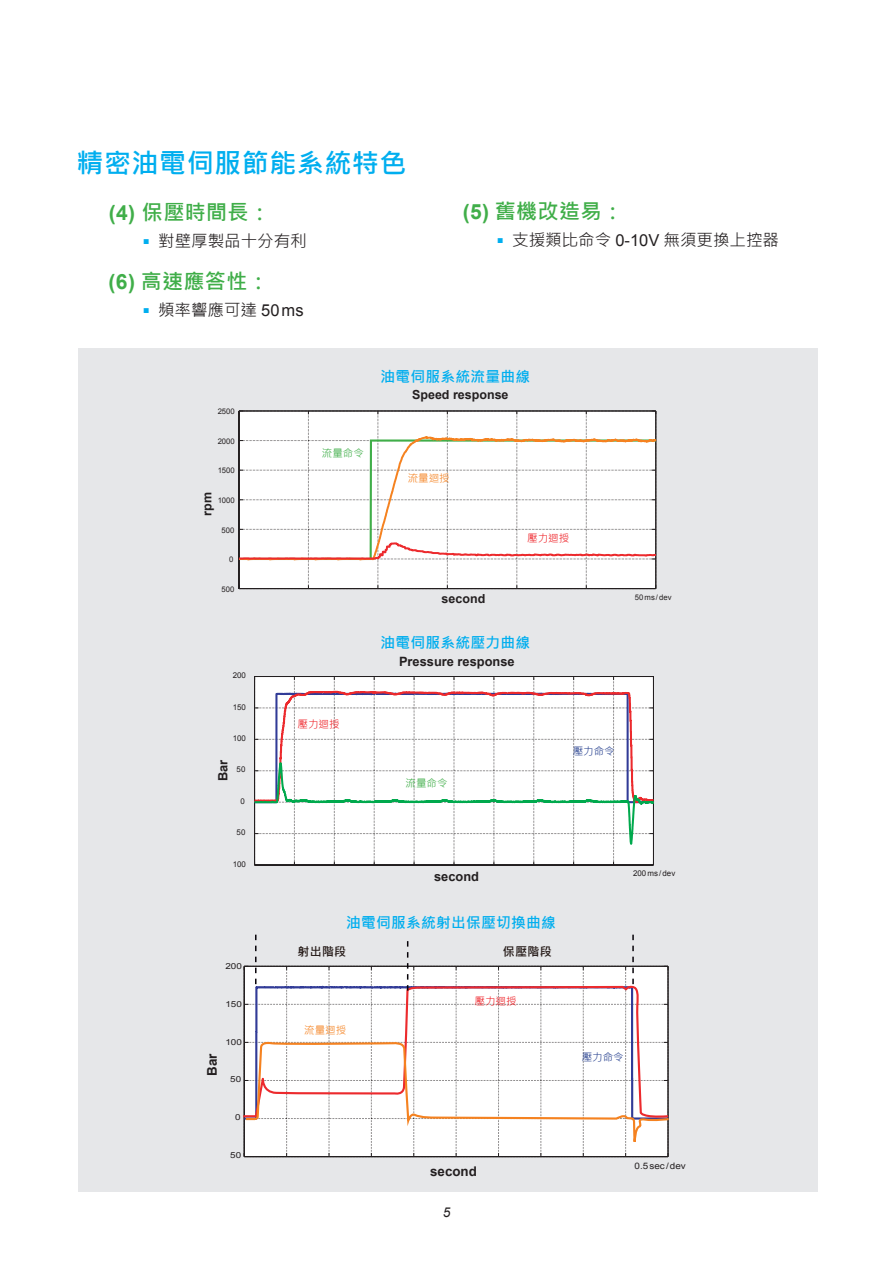
<style>
.page{position:relative;width:893px;height:1263px;background:#fff}
.page>*{position:absolute;margin:0;border:0;box-sizing:border-box;transform-origin:0 0}
.t1{font:700 27px "Microsoft Jheng Hei";letter-spacing:.02em;color:#00aeef}
.t2{font:700 21px "Microsoft Jheng Hei";letter-spacing:.02em;color:#40ae49}
.t3{font:16.5px "Microsoft Jheng Hei";color:#231f20}
.t4{font:700 14.7px "Microsoft Jheng Hei";letter-spacing:.02em;color:#00aeef}
.t5{font:italic 13.5px "Arial";color:#231f20}
.t6{font:700 13.35px "Arial";color:#231f20}
.t7{font:700 12.9px "Arial";color:#231f20}
.t8{font:700 12.45px "Arial";color:#231f20}
.t9{font:700 12px "Microsoft Jheng Hei";letter-spacing:.02em;color:#231815}
.t10{font:10.5px "Microsoft Jheng Hei";color:#ee1d23}
.t11{font:10.5px "Microsoft Jheng Hei";color:#f58220}
.t12{font:10.5px "Microsoft Jheng Hei";color:#40ae49}
.t13{font:10.5px "Microsoft Jheng Hei";color:#253f8e}
.t14{font:8.85px "Arial";color:#231f20;scale:1.11 1}
.t15{font:8.25px "Arial";color:#231f20;scale:1.19 1}
.t16{font:7.95px "Arial";color:#231f20}
.t17{font:7.65px "Arial";color:#231f20}
.s1{font-family:"Arial"}
</style>
<div class="page">
<div style="left:78px;top:348px;width:739px;height:844px;background:#e6e7e9"></div>
<svg style="left:238px;top:411px;width:419px;height:178px"></svg>
<svg style="left:254px;top:676px;width:401px;height:190px"></svg>
<svg style="left:244px;top:935px;width:425px;height:222px"></svg>
<h1 class="t1" style="left:77px;top:146px;width:331px">精密油電伺服節能系統特色</h1>
<p class="t2" style="left:109px;top:199px;width:163px"><span class="s1">(4)</span> 保壓時間長：</p>
<p class="t3" style="left:143px;top:231px;width:165px"><sup>■</sup> 對壁厚製品十分有利</p>
<p class="t2" style="left:109px;top:268px;width:162px"><span class="s1">(6)</span> 高速應答性：</p>
<p class="t3" style="left:143px;top:299px;width:162px"><sup>■</sup> 頻率響應可達 <span class="s1">50 ms</span></p>
<p class="t2" style="left:463px;top:198px;width:162px"><span class="s1">(5)</span> 舊機改造易：</p>
<p class="t3" style="left:497px;top:229px;width:283px"><sup>■</sup> 支援類比命令 <span class="s1">0-10V</span> 無須更換上控器</p>
<p class="t4" style="left:381px;top:367px;width:151px">油電伺服系統流量曲線</p>
<p class="t17" style="left:218px;top:407px;width:19px">2500</p>
<p class="t17" style="left:218px;top:436px;width:19px">2000</p>
<p class="t17" style="left:218px;top:466px;width:19px">1500</p>
<p class="t8" style="left:199px;top:516px;width:25px;rotate:-90deg">rpm</p>
<p class="t17" style="left:218px;top:495px;width:19px">1000</p>
<p class="t17" style="left:222px;top:525px;width:14px">500</p>
<p class="t17" style="left:229px;top:555px;width:6px">0</p>
<p class="t17" style="left:222px;top:584px;width:14px">500</p>
<p class="t16" style="left:233px;top:670px;width:15px">200</p>
<p class="t16" style="left:233px;top:702px;width:15px">150</p>
<p class="t16" style="left:233px;top:733px;width:15px">100</p>
<p class="t7" style="left:214px;top:781px;width:23px;rotate:-90deg">Bar</p>
<p class="t16" style="left:237px;top:764px;width:10px">50</p>
<p class="t16" style="left:241px;top:796px;width:6px">0</p>
<p class="t16" style="left:237px;top:827px;width:10px">50</p>
<p class="t16" style="left:233px;top:859px;width:15px">100</p>
<p class="t15" style="left:225px;top:961px;width:15px">200</p>
<p class="t15" style="left:225px;top:999px;width:15px">150</p>
<p class="t6" style="left:203px;top:1076px;width:24px;rotate:-90deg">Bar</p>
<p class="t15" style="left:225px;top:1037px;width:15px">100</p>
<p class="t15" style="left:230px;top:1074px;width:11px">50</p>
<p class="t15" style="left:235px;top:1112px;width:6px">0</p>
<p class="t15" style="left:230px;top:1150px;width:11px">50</p>
<p class="t12" style="left:322px;top:446px;width:43px">流量命令</p>
<p class="t8" style="left:412px;top:386px;width:98px">Speed response</p>
<p class="t11" style="left:408px;top:471px;width:43px">流量迴授</p>
<p class="t10" style="left:527px;top:532px;width:43px">壓力迴授</p>
<p class="t10" style="left:298px;top:717px;width:43px">壓力迴授</p>
<p class="t8" style="left:442px;top:591px;width:45px">second</p>
<p class="t4" style="left:381px;top:633px;width:151px">油電伺服系統壓力曲線</p>
<p class="t7" style="left:399px;top:653px;width:117px">Pressure response</p>
<p class="t12" style="left:406px;top:777px;width:43px">流量命令</p>
<p class="t13" style="left:573px;top:745px;width:43px">壓力命令</p>
<p class="t17" style="left:635px;top:592px;width:38px">50 ms /dev</p>
<p class="t7" style="left:434px;top:868px;width:46px">second</p>
<p class="t4" style="left:346px;top:914px;width:211px">油電伺服系統射出保壓切換曲線</p>
<p class="t9" style="left:298px;top:944px;width:50px">射出階段</p>
<p class="t9" style="left:503px;top:944px;width:50px">保壓階段</p>
<p class="t11" style="left:304px;top:1023px;width:43px">流量迴授</p>
<p class="t10" style="left:475px;top:995px;width:43px">壓力迴授</p>
<p class="t16" style="left:633px;top:868px;width:44px">200 ms /dev</p>
<p class="t13" style="left:582px;top:1050px;width:43px">壓力命令</p>
<p class="t6" style="left:430px;top:1162px;width:48px">second</p>
<p class="t5" style="left:443px;top:1203px;width:9px">5</p>
<p class="t14" style="left:635px;top:1160px;width:48px">0.5sec/dev</p>
</div>
